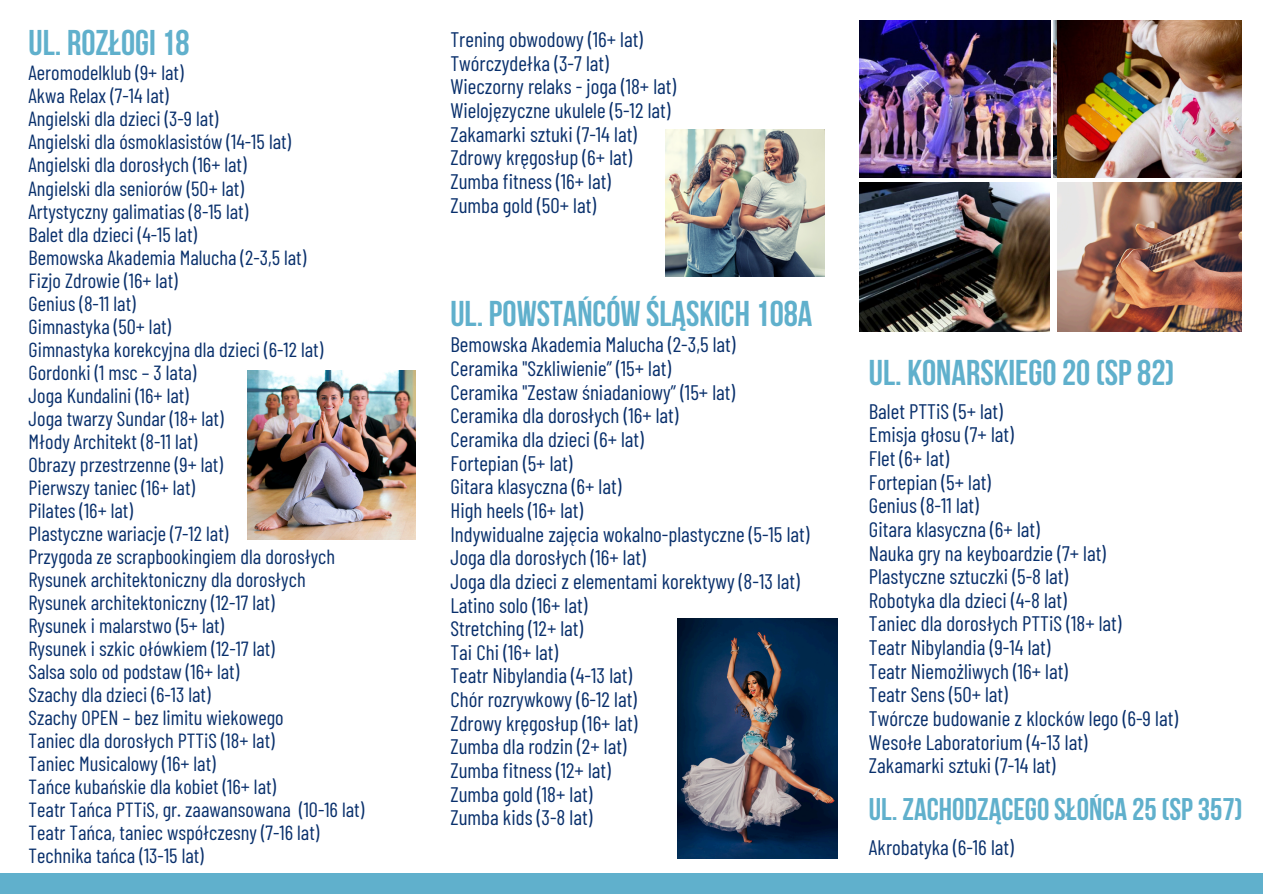
<style>
.page{position:relative;width:1263px;height:894px;background:#fff}
.page>*{position:absolute;margin:0;border:0;box-sizing:border-box;transform-origin:0 0}
.t1{font:700 35.7px "Bebas Neue";color:#60b0cc}
.t2{font:700 31.2px "Bebas Neue";color:#60b0cc}
.t3{font:21px "Barlow Condensed";color:#09306c}
.t4{font:20.4px "Barlow Condensed";color:#09306c}
</style>
<div class="page">
<img style="left:665px;top:129px;width:160px;height:147px">
<img style="left:678px;top:618px;width:160px;height:240px">
<img style="left:1057px;top:182px;width:185px;height:149px">
<img style="left:859px;top:182px;width:191px;height:149px">
<img style="left:1053px;top:21px;width:4px;height:156px">
<img style="left:859px;top:21px;width:191px;height:156px">
<img style="left:247px;top:370px;width:168px;height:169px">
<img style="left:1057px;top:21px;width:185px;height:156px">
<div style="left:0;top:872px;width:1263px;height:21px;background:#60b0cc"></div>
<p class="t1" style="left:29px;top:29px;width:162px">UL. ROZŁOGI 18</p>
<p class="t4" style="left:29px;top:60px;width:156px">Aeromodelklub (9+ lat)</p>
<p class="t4" style="left:29px;top:83px;width:142px">Akwa Relax (7-14 lat)</p>
<p class="t4" style="left:29px;top:106px;width:191px">Angielski dla dzieci (3-9 lat)</p>
<p class="t4" style="left:29px;top:129px;width:264px">Angielski dla ósmoklasistów (14-15 lat)</p>
<p class="t4" style="left:29px;top:152px;width:220px">Angielski dla dorosłych (16+ lat)</p>
<p class="t4" style="left:29px;top:175px;width:217px">Angielski dla seniorów (50+ lat)</p>
<p class="t4" style="left:29px;top:198px;width:221px">Artystyczny galimatias (8-15 lat)</p>
<p class="t4" style="left:29px;top:221px;width:170px">Balet dla dzieci (4-15 lat)</p>
<p class="t4" style="left:29px;top:244px;width:279px">Bemowska Akademia Malucha (2-3,5 lat)</p>
<p class="t4" style="left:29px;top:267px;width:151px">Fizjo Zdrowie (16+ lat)</p>
<h1 class="t4" style="left:29px;top:290px;width:109px">Genius (8-11 lat)</h1>
<p class="t4" style="left:29px;top:313px;width:144px">Gimnastyka (50+ lat)</p>
<p class="t4" style="left:29px;top:336px;width:296px">Gimnastyka korekcyjna dla dzieci (6-12 lat)</p>
<p class="t4" style="left:29px;top:359px;width:169px">Gordonki (1 msc – 3 lata)</p>
<p class="t4" style="left:29px;top:382px;width:162px">Joga Kundalini (16+ lat)</p>
<p class="t4" style="left:29px;top:405px;width:197px">Joga twarzy Sundar (18+ lat)</p>
<p class="t4" style="left:29px;top:428px;width:170px">Młody Architekt (8-11 lat)</p>
<p class="t4" style="left:29px;top:451px;width:196px">Obrazy przestrzenne (9+ lat)</p>
<p class="t4" style="left:29px;top:474px;width:168px">Pierwszy taniec (16+ lat)</p>
<p class="t4" style="left:29px;top:497px;width:106px">Pilates (16+ lat)</p>
<p class="t4" style="left:29px;top:520px;width:201px">Plastyczne wariacje (7-12 lat)</p>
<p class="t4" style="left:29px;top:543px;width:308px">Przygoda ze scrapbookingiem dla dorosłych</p>
<p class="t4" style="left:29px;top:566px;width:279px">Rysunek architektoniczny dla dorosłych</p>
<p class="t4" style="left:29px;top:589px;width:247px">Rysunek architektoniczny (12-17 lat)</p>
<p class="t4" style="left:29px;top:612px;width:197px">Rysunek i malarstwo (5+ lat)</p>
<p class="t4" style="left:29px;top:635px;width:248px">Rysunek i szkic ołówkiem (12-17 lat)</p>
<p class="t4" style="left:29px;top:658px;width:212px">Salsa solo od podstaw (16+ lat)</p>
<p class="t4" style="left:29px;top:681px;width:183px">Szachy dla dzieci (6-13 lat)</p>
<p class="t4" style="left:29px;top:704px;width:257px">Szachy OPEN – bez limitu wiekowego</p>
<p class="t4" style="left:29px;top:727px;width:248px">Taniec dla dorosłych PTTiS (18+ lat)</p>
<p class="t4" style="left:29px;top:750px;width:189px">Taniec Musicalowy (16+ lat)</p>
<p class="t4" style="left:29px;top:773px;width:249px">Tańce kubańskie dla kobiet (16+ lat)</p>
<p class="t4" style="left:29px;top:796px;width:337px">Teatr Tańca PTTiS, gr. zaawansowana (10-16 lat)</p>
<p class="t4" style="left:29px;top:819px;width:292px">Teatr Tańca, taniec współczesny (7-16 lat)</p>
<p class="t4" style="left:29px;top:842px;width:177px">Technika tańca (13-15 lat)</p>
<p class="t3" style="left:450px;top:26px;width:194px">Trening obwodowy (16+ lat)</p>
<p class="t3" style="left:450px;top:50px;width:160px">Twórczydełka (3-7 lat)</p>
<p class="t3" style="left:450px;top:73px;width:227px">Wieczorny relaks - joga (18+ lat)</p>
<p class="t3" style="left:450px;top:97px;width:221px">Wielojęzyczne ukulele (5-12 lat)</p>
<p class="t3" style="left:450px;top:121px;width:188px">Zakamarki sztuki (7-14 lat)</p>
<p class="t3" style="left:450px;top:144px;width:183px">Zdrowy kręgosłup (6+ lat)</p>
<p class="t3" style="left:450px;top:168px;width:162px">Zumba fitness (16+ lat)</p>
<p class="t3" style="left:450px;top:192px;width:147px">Zumba gold (50+ lat)</p>
<p class="t1" style="left:450px;top:299px;width:363px">UL. POWSTAŃCÓW ŚLĄSKICH 108A</p>
<h1 class="t3" style="left:450px;top:331px;width:287px">Bemowska Akademia Malucha (2-3,5 lat)</h1>
<p class="t3" style="left:450px;top:355px;width:222px">Ceramika "Szkliwienie” (15+ lat)</p>
<p class="t3" style="left:450px;top:378px;width:286px">Ceramika "Zestaw śniadaniowy” (15+ lat)</p>
<p class="t3" style="left:450px;top:402px;width:230px">Ceramika dla dorosłych (16+ lat)</p>
<p class="t3" style="left:450px;top:426px;width:195px">Ceramika dla dzieci (6+ lat)</p>
<p class="t3" style="left:450px;top:449px;width:124px">Fortepian (5+ lat)</p>
<p class="t3" style="left:450px;top:473px;width:172px">Gitara klasyczna (6+ lat)</p>
<p class="t3" style="left:450px;top:497px;width:134px">High heels (16+ lat)</p>
<p class="t3" style="left:450px;top:520px;width:361px">Indywidualne zajęcia wokalno-plastyczne (5-15 lat)</p>
<p class="t3" style="left:450px;top:544px;width:197px">Joga dla dorosłych (16+ lat)</p>
<p class="t3" style="left:450px;top:567px;width:351px">Joga dla dzieci z elementami korektywy (8-13 lat)</p>
<p class="t3" style="left:450px;top:591px;width:138px">Latino solo (16+ lat)</p>
<p class="t3" style="left:450px;top:615px;width:134px">Stretching (12+ lat)</p>
<p class="t3" style="left:450px;top:638px;width:109px">Tai Chi (16+ lat)</p>
<p class="t3" style="left:450px;top:662px;width:183px">Teatr Nibylandia (4-13 lat)</p>
<p class="t3" style="left:450px;top:686px;width:188px">Chór rozrywkowy (6-12 lat)</p>
<p class="t3" style="left:450px;top:709px;width:189px">Zdrowy kręgosłup (16+ lat)</p>
<p class="t3" style="left:450px;top:733px;width:178px">Zumba dla rodzin (2+ lat)</p>
<p class="t3" style="left:450px;top:756px;width:162px">Zumba fitness (12+ lat)</p>
<p class="t3" style="left:450px;top:780px;width:143px">Zumba gold (18+ lat)</p>
<p class="t3" style="left:450px;top:804px;width:143px">Zumba kids (3-8 lat)</p>
<p class="t1" style="left:869px;top:358px;width:307px">UL. KONARSKIEGO20(SP82)</p>
<p class="t3" style="left:869px;top:397px;width:136px">Balet PTTiS (5+ lat)</p>
<p class="t3" style="left:869px;top:421px;width:146px">Emisja głosu (7+ lat)</p>
<h1 class="t3" style="left:869px;top:445px;width:82px">Flet (6+ lat)</h1>
<p class="t3" style="left:869px;top:468px;width:124px">Fortepian (5+ lat)</p>
<p class="t3" style="left:869px;top:492px;width:111px">Genius (8-11 lat)</p>
<p class="t3" style="left:869px;top:515px;width:172px">Gitara klasyczna (6+ lat)</p>
<p class="t3" style="left:869px;top:539px;width:239px">Nauka gry na keyboardzie (7+ lat)</p>
<p class="t3" style="left:869px;top:563px;width:201px">Plastyczne sztuczki (5-8 lat)</p>
<p class="t3" style="left:869px;top:586px;width:199px">Robotyka dla dzieci (4-8 lat)</p>
<p class="t3" style="left:869px;top:610px;width:254px">Taniec dla dorosłych PTTiS (18+ lat)</p>
<p class="t3" style="left:869px;top:634px;width:183px">Teatr Nibylandia (9-14 lat)</p>
<p class="t3" style="left:869px;top:657px;width:201px">Teatr Niemożliwych (16+ lat)</p>
<p class="t3" style="left:869px;top:681px;width:141px">Teatr Sens (50+ lat)</p>
<p class="t3" style="left:869px;top:704px;width:311px">Twórcze budowanie z klocków lego (6-9 lat)</p>
<p class="t3" style="left:869px;top:728px;width:220px">Wesołe Laboratorium (4-13 lat)</p>
<p class="t3" style="left:869px;top:752px;width:188px">Zakamarki sztuki (7-14 lat)</p>
<p class="t2" style="left:869px;top:796px;width:375px">UL. ZACHODZĄCEGOSŁOŃCA 25(SP357)</p>
<p class="t3" style="left:869px;top:833px;width:146px">Akrobatyka (6-16 lat)</p>
</div>
